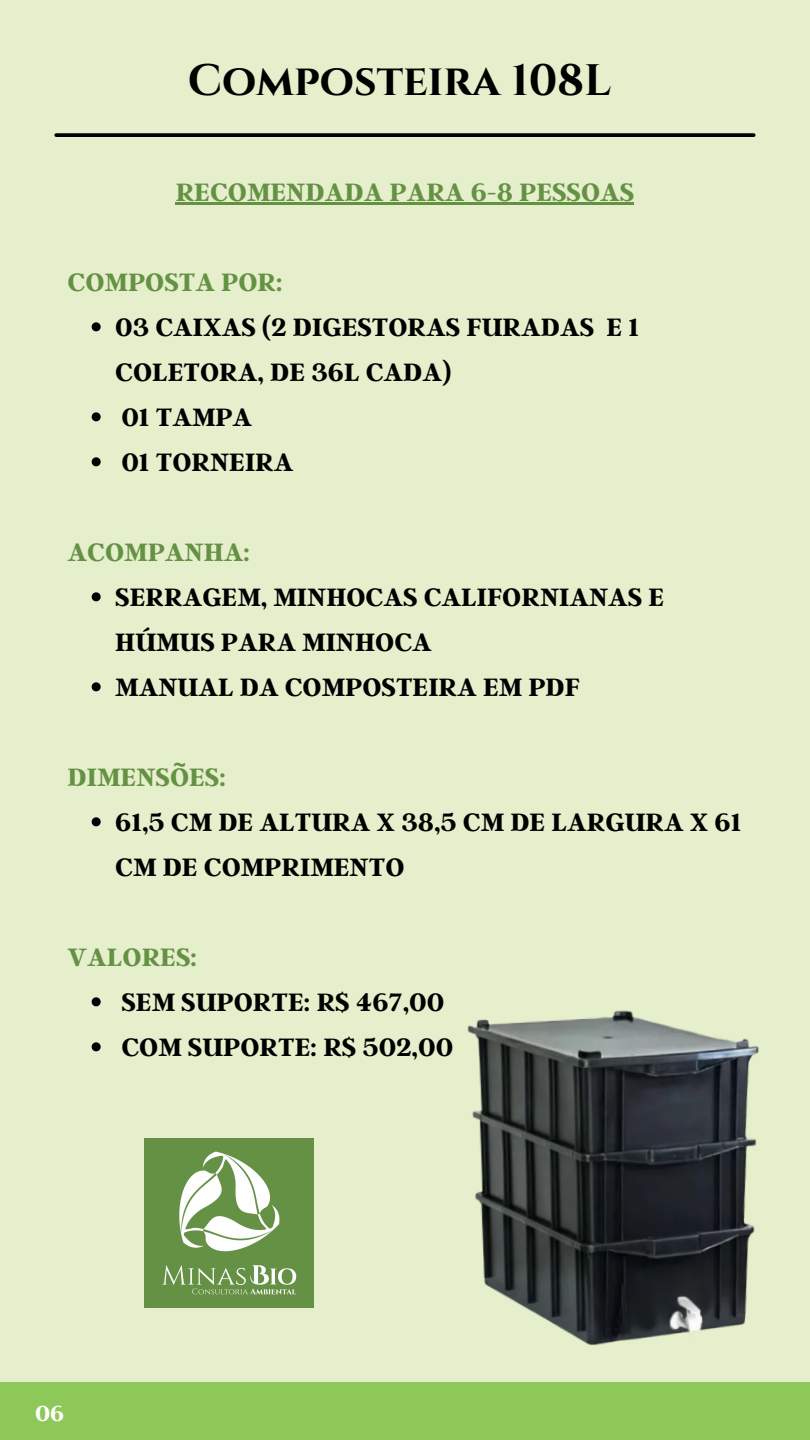
<style>
.page{position:relative;width:810px;height:1440px;background:#e5efcb}
.page>*{position:absolute;margin:0;border:0;box-sizing:border-box;transform-origin:0 0}
.t1{font:700 44px "Cinzel";color:#000}
.t2{font:700 28px/45px "Argent CF";color:#000}
.t3{font:700 28px "Argent CF";color:#659145}
.t4{font:700 24.2px "Argent CF";color:#fff}
</style>
<div class="page">
<img style="left:144px;top:1139px;width:169px;height:168px">
<svg style="left:56px;top:133px;width:698px;height:4px;fill:#000"></svg>
<svg style="left:92px;top:322px;width:9px;height:9px"></svg>
<svg style="left:92px;top:412px;width:9px;height:9px"></svg>
<svg style="left:92px;top:457px;width:9px;height:9px"></svg>
<svg style="left:92px;top:592px;width:9px;height:9px"></svg>
<svg style="left:92px;top:682px;width:9px;height:9px"></svg>
<svg style="left:92px;top:817px;width:9px;height:9px"></svg>
<svg style="left:92px;top:997px;width:9px;height:9px"></svg>
<svg style="left:92px;top:1042px;width:9px;height:9px"></svg>
<hr style="left:176px;top:202px;width:458px;height:3px;background:#659145">
<img style="left:467px;top:1010px;width:292px;height:336px">
<div style="left:0;top:1382px;width:810px;height:58px;background:#8ec859"></div>
<h1 class="t1" style="left:188px;top:53px;width:425px">Composteira 108L</h1>
<p class="t3" style="left:176px;top:174px;width:460px">RECOMENDADA PARA 6-8 PESSOAS</p>
<p class="t3" style="left:68px;top:264px;width:217px">COMPOSTA POR:</p>
<p class="t2" style="left:115px;top:303px;width:525px">03 CAIXAS (2 DIGESTORAS FURADAS E 1<br>COLETORA, DE 36L CADA)<br>01 TAMPA<br>01 TORNEIRA</p>
<p class="t3" style="left:68px;top:534px;width:184px">ACOMPANHA:</p>
<p class="t2" style="left:115px;top:573px;width:551px">SERRAGEM, MINHOCAS CALIFORNIANAS E<br>HÚMUS PARA MINHOCA<br>MANUAL DA COMPOSTEIRA EM PDF</p>
<p class="t3" style="left:68px;top:759px;width:160px">DIMENSÕES:</p>
<p class="t2" style="left:115px;top:798px;width:628px">61,5 CM DE ALTURA X 38,5 CM DE LARGURA X 61<br>CM DE COMPRIMENTO</p>
<p class="t3" style="left:68px;top:939px;width:131px">VALORES:</p>
<p class="t2" style="left:121px;top:978px;width:333px">SEM SUPORTE: R$ 467,00<br>COM SUPORTE: R$ 502,00</p>
<p class="t4" style="left:35px;top:1397px;width:31px">06</p>
</div>
